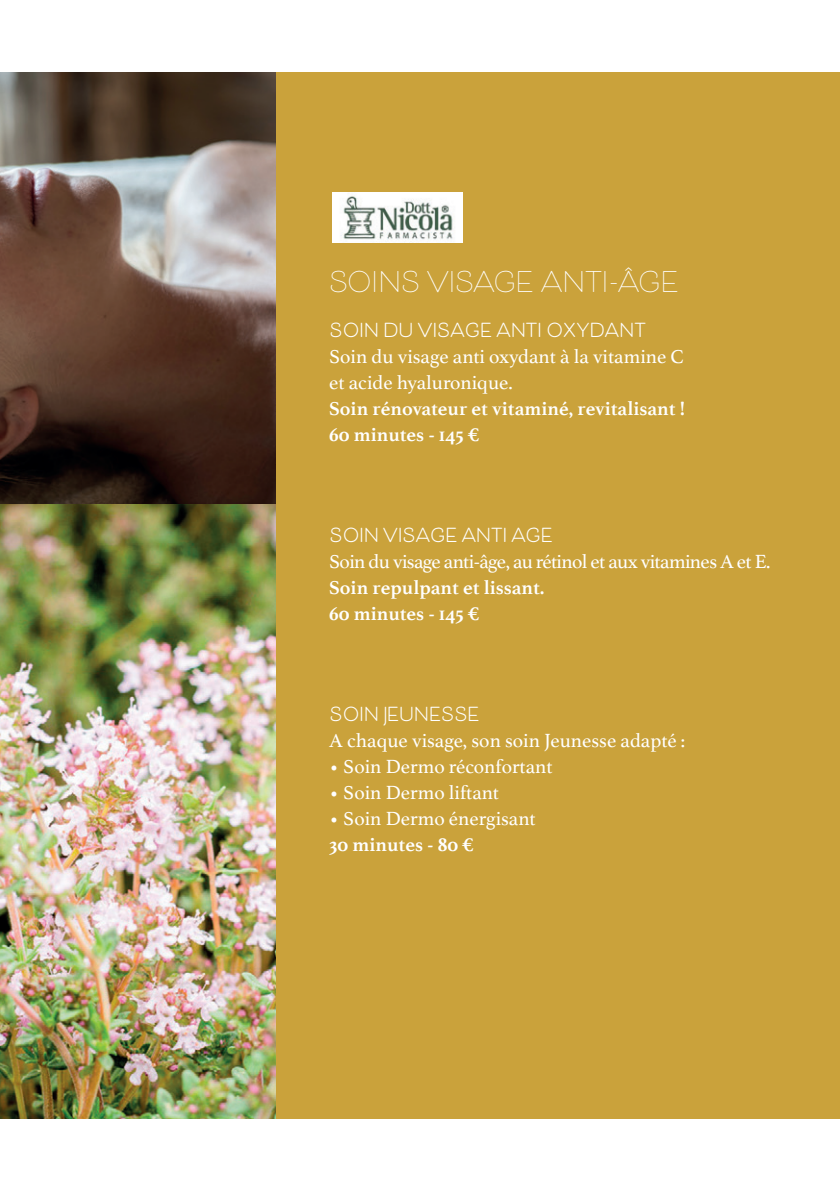
<style>
.page{position:relative;width:840px;height:1191px;background:#fff}
.page>*{position:absolute;margin:0;border:0;box-sizing:border-box;transform-origin:0 0}
.t1{font:28px "Beloved Sans";letter-spacing:-.03em;color:#fff}
.t2{font:20px/26px "Athelas";color:#fff}
.t3{font:700 20px/26px "Athelas";color:#fff}
.t4{font:20px "Athelas";letter-spacing:-.03em;color:#fff}
.t5{font:700 19px "Beloved Sans";letter-spacing:-.03em;color:#fff}
</style>
<div class="page">
<div style="left:244px;top:72px;width:595px;height:1047px;background:#caa23b"></div>
<img style="left:0;top:504px;width:275px;height:615px">
<img style="left:332px;top:193px;width:130px;height:50px">
<img style="left:0;top:72px;width:275px;height:432px">
<h1 class="t1" style="left:329px;top:265px;width:351px">SOINS VISAGE ANTI-ÂGE</h1>
<p class="t5" style="left:329px;top:320px;width:318px">SOIN DU VISAGE ANTI OXYDANT</p>
<p class="t2" style="left:329px;top:343px;width:356px">Soin du visage anti oxydant à la vitamine C et acide hyaluronique.</p>
<p class="t3" style="left:329px;top:395px;width:357px">Soin rénovateur et vitaminé, revitalisant !<br>60 minutes - 145 €</p>
<p class="t5" style="left:329px;top:524px;width:225px">SOIN VISAGE ANTI AGE</p>
<p class="t4" style="left:329px;top:546px;width:442px">Soin du visage anti-âge, au rétinol et aux vitamines A et E.</p>
<p class="t3" style="left:329px;top:574px;width:217px">Soin repulpant et lissant.<br>60 minutes - 145 €</p>
<p class="t5" style="left:329px;top:703px;width:152px">SOIN JEUNESSE</p>
<p class="t2" style="left:329px;top:726px;width:357px">A chaque visage, son soin Jeunesse adapté :</p>
<p class="t2" style="left:329px;top:752px;width:225px">• Soin Dermo réconfortant</p>
<p class="t2" style="left:329px;top:778px;width:171px">• Soin Dermo liftant</p>
<p class="t2" style="left:329px;top:804px;width:208px">• Soin Dermo énergisant</p>
<p class="t3" style="left:329px;top:831px;width:146px">30 minutes - 80 €</p>
</div>
